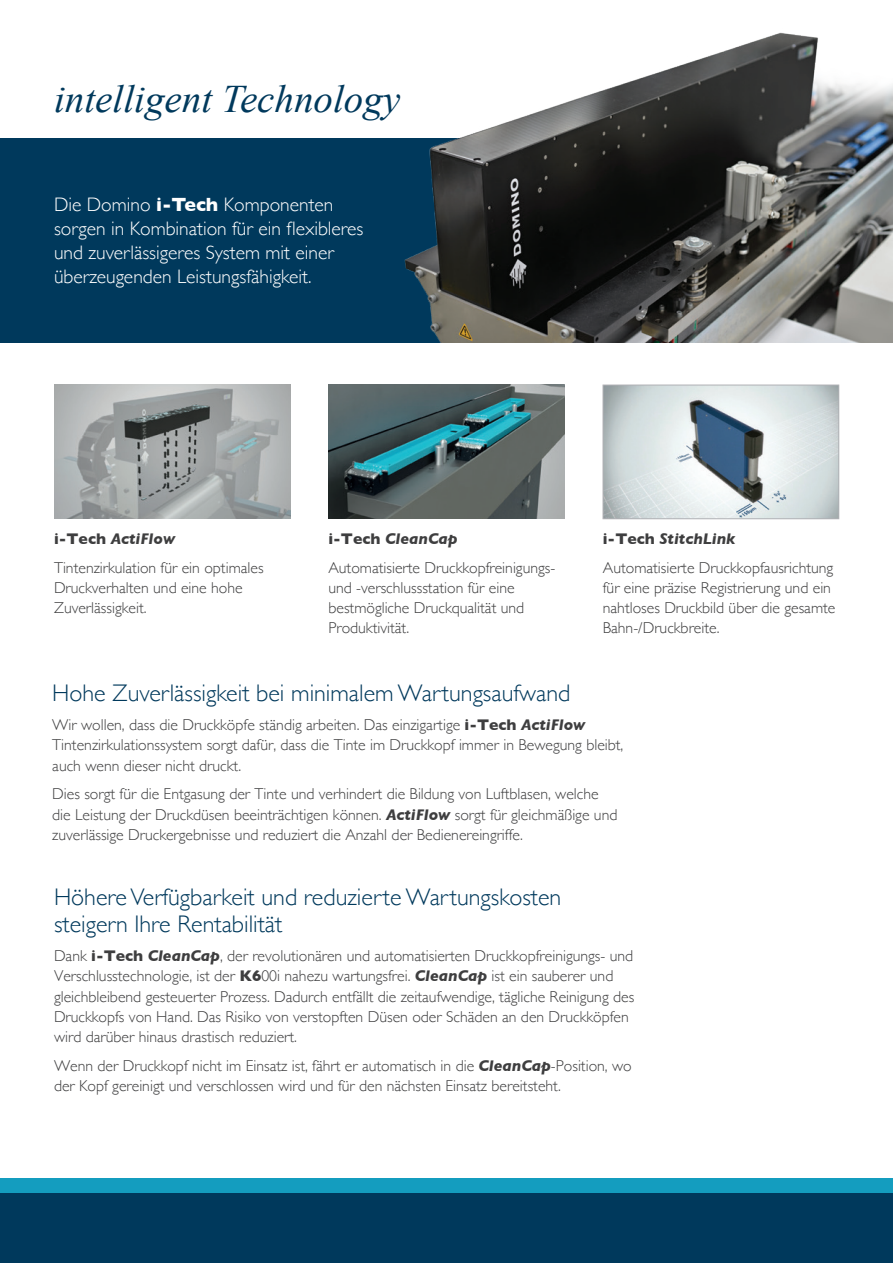
<style>
.page{position:relative;width:893px;height:1263px;background:#fff}
.page>*{position:absolute;margin:0;border:0;box-sizing:border-box;transform-origin:0 0}
.t1{font:italic 39px "Times New Roman";color:#00395c}
.Inside_Sub_Head{font:300 24px/27px "Gill Sans";color:#00395c}
.Inside_Intro_White{font:300 19.5px/24px "Gill Sans";color:#fff}
.Inside_Body_Text{font:300 15.75px/20.2px "Gill Sans";color:#3e3e3f}
.Inside_Body_Text-2{font:italic 700 15.75px "Gill Sans";color:#3e3e3f}
.s1{font-weight:700}
.s2{font-style:normal}
.s3{font-weight:700;font-style:italic}
</style>
<div class="page">
<div style="left:0;top:138px;width:727px;height:205px;background:#00395c"></div>
<div style="left:0;top:1193px;width:893px;height:70px;background:#00395c"></div>
<div style="left:0;top:1178px;width:893px;height:15px;background:#149dbf"></div>
<img style="left:605px;top:387px;width:232px;height:130px">
<div style="left:603px;top:385px;width:236px;height:134px;border:1px solid #b0b1b5"></div>
<img style="left:404px;top:32px;width:489px;height:310px">
<img style="left:328px;top:385px;width:237px;height:134px">
<img style="left:54px;top:385px;width:236px;height:134px">
<p class="t1" style="left:54px;top:72px;width:348px">intelligent Technology</p>
<p class="Inside_Intro_White" style="left:54px;top:192px;width:311px">Die Domino <span class="s1">i-Tech</span> Komponenten sorgen in Kombination für ein flexibleres und zuverlässigeres System mit einer überzeugenden Leistungsfähigkeit.</p>
<p class="Inside_Body_Text-2" style="left:54px;top:529px;width:123px"><span class="s2">i-Tech</span> ActiFlow</p>
<p class="Inside_Body_Text" style="left:54px;top:557px;width:211px">Tintenzirkulation für ein optimales<br>Druckverhalten und eine hohe<br>Zuverlässigkeit.</p>
<p class="Inside_Body_Text-2" style="left:328px;top:529px;width:131px"><span class="s2">i-Tech</span> CleanCap</p>
<p class="Inside_Body_Text" style="left:328px;top:557px;width:228px">Automatisierte Druckkopfreinigungs&shy;und -verschlussstation für eine bestmögliche Druckqualität und<br>Produktivität.</p>
<p class="Inside_Body_Text-2" style="left:603px;top:529px;width:134px"><span class="s2">i-Tech</span> StitchLink</p>
<p class="Inside_Body_Text" style="left:603px;top:557px;width:234px">Automatisierte Druckkopfausrichtung für eine präzise Registrierung und ein nahtloses Druckbild über die gesamte Bahn-/Druckbreite.</p>
<p class="Inside_Sub_Head" style="left:52px;top:679px;width:520px">Hohe Zuverlässigkeit bei minimalem Wartungsaufwand</p>
<p class="Inside_Body_Text" style="left:52px;top:714px;width:573px">Wir wollen, dass die Druckköpfe ständig arbeiten. Das einzigartige <span class="s1">i-Tech</span> <span class="s3">ActiFlow<br></span>Tintenzirkulationssystem sorgt dafür, dass die Tinte im Druckkopf immer in Bewegung bleibt, auch wenn dieser nicht druckt.</p>
<p class="Inside_Body_Text" style="left:52px;top:783px;width:567px">Dies sorgt für die Entgasung der Tinte und verhindert die Bildung von Luftblasen, welche die Leistung der Druckdüsen beeinträchtigen können. <span class="s3">ActiFlow</span> sorgt für gleichmäßige und zuverlässige Druckergebnisse und reduziert die Anzahl der Bedienereingriffe.</p>
<p class="Inside_Sub_Head" style="left:54px;top:883px;width:509px">Höhere Verfügbarkeit und reduzierte Wartungskosten steigern Ihre Rentabilität</p>
<p class="Inside_Body_Text" style="left:54px;top:945px;width:582px">Dank <span class="s1">i-Tech</span> <span class="s3">CleanCap</span>, der revolutionären und automatisierten Druckkopfreinigungs- und Verschlusstechnologie, ist der <span class="s1">K6</span>00i nahezu wartungsfrei. <span class="s3">CleanCap</span> ist ein sauberer und gleichbleibend gesteuerter Prozess. Dadurch entfällt die zeitaufwendige, tägliche Reinigung des Druckkopfs von Hand. Das Risiko von verstopften Düsen oder Schäden an den Druckköpfen wird darüber hinaus drastisch reduziert.</p>
<p class="Inside_Body_Text" style="left:54px;top:1055px;width:579px">Wenn der Druckkopf nicht im Einsatz ist, fährt er automatisch in die <span class="s3">CleanCap</span>-Position, wo der Kopf gereinigt und verschlossen wird und für den nächsten Einsatz bereitsteht.</p>
</div>
